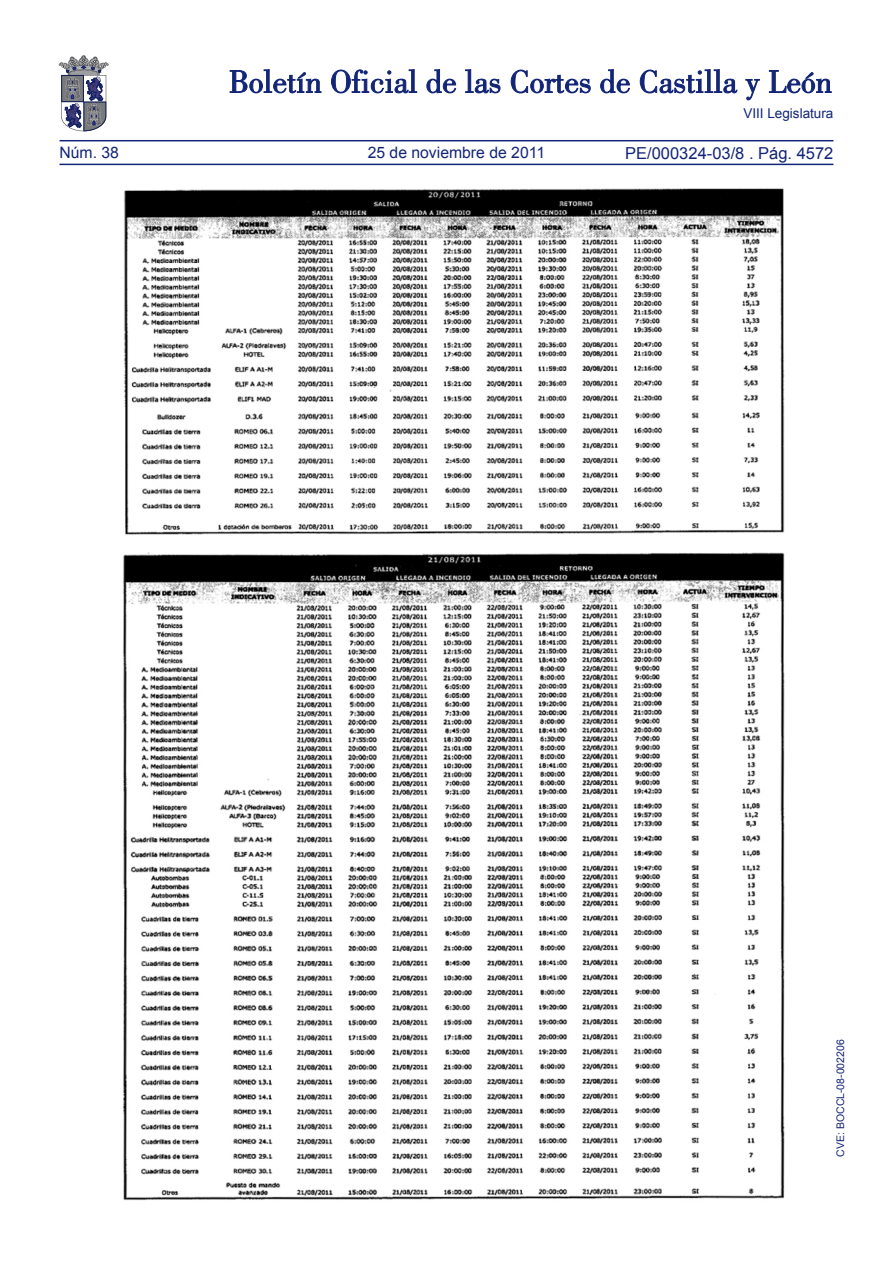
<style>
.page{position:relative;width:893px;height:1263px;background:#fff}
.page>*{position:absolute;margin:0;border:0;box-sizing:border-box;transform-origin:0 0}
.t1{font:16.5px "Arial";color:#132577}
.t2{font:15.75px "Arial";color:#132577}
.t3{font:13.5px "Arial";color:#132577}
.TEXTO_NORMAL{font:10.5px "Arial";color:#132577}
</style>
<div class="page">
<hr style="left:60px;top:164px;width:773px;height:1px;background:#132577">
<hr style="left:60px;top:140px;width:773px;height:1px;background:#132577">
<svg style="left:230px;top:69px;width:91px;height:24px"></svg>
<svg style="left:331px;top:69px;width:86px;height:24px"></svg>
<svg style="left:426px;top:69px;width:30px;height:24px"></svg>
<svg style="left:465px;top:69px;width:35px;height:24px"></svg>
<svg style="left:511px;top:70px;width:80px;height:23px"></svg>
<svg style="left:600px;top:69px;width:30px;height:24px"></svg>
<svg style="left:640px;top:69px;width:97px;height:24px"></svg>
<svg style="left:745px;top:79px;width:15px;height:21px"></svg>
<svg style="left:769px;top:70px;width:62px;height:23px"></svg>
<svg style="left:59px;top:55px;width:49px;height:76px"></svg>
<img style="left:121px;top:188px;width:664px;height:347px">
<img style="left:123px;top:552px;width:662px;height:648px">
<p class="t2" style="left:60px;top:142px;width:61px">Núm. 38</p>
<p class="t2" style="left:368px;top:142px;width:179px">25 de noviembre de 2011</p>
<p class="t3" style="left:743px;top:105px;width:92px">VIII Legislatura</p>
<p class="t1" style="left:625px;top:142px;width:210px">PE/000324-03/8 . Pág. 4572</p>
<p class="TEXTO_NORMAL" style="left:834px;top:1157px;width:119px;rotate:-90deg">CVE: BOCCL-08-002206</p>
</div>
